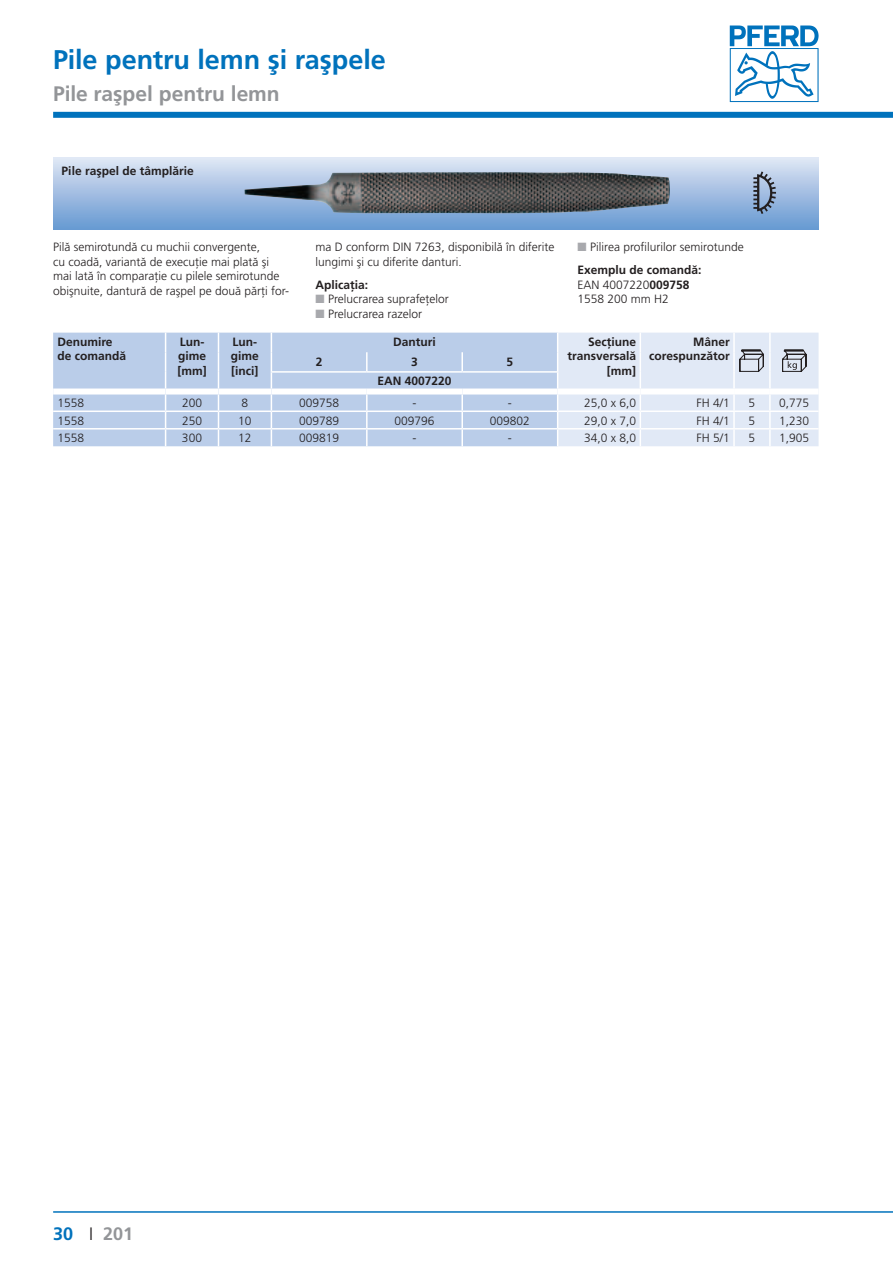
<style>
.page{position:relative;width:893px;height:1263px;background:#fff}
.page>*{position:absolute;margin:0;border:0;box-sizing:border-box;transform-origin:0 0}
.t1{font:700 27px "Frutiger LT Pro";letter-spacing:-.005em;color:#0072bc}
.t2{font:700 21px "Frutiger LT Pro";letter-spacing:-.005em;color:#939598}
.t3{font:700 18px "Frutiger";color:#939598}
.t4{font:300 12px/14.4px "Frutiger LT Pro";color:#231f20}
.t5{font:700 12px/14.4px "Frutiger LT Pro";color:#231f20}
.s1{color:#a8a9ad}
.s2{font-weight:700}
.s3{font-family:"Frutiger LT Pro";color:#0072bc}
.s4{font-weight:300;color:#231f20}
</style>
<div class="page">
<svg style="left:730px;top:26px;width:89px;height:76px"></svg>
<div style="left:53px;top:112px;width:840px;height:6px;background:#0072bc"></div>
<hr style="left:53px;top:1211px;width:840px;height:2px;background:#0072bc">
<div style="left:53px;top:333px;width:504px;height:113px;background:#bacde9"></div>
<svg style="left:366px;top:352px;width:2px;height:19px"></svg>
<svg style="left:461px;top:352px;width:2px;height:19px"></svg>
<svg style="left:165px;top:333px;width:1px;height:55px"></svg>
<svg style="left:218px;top:333px;width:1px;height:55px"></svg>
<svg style="left:271px;top:333px;width:1px;height:55px"></svg>
<hr style="left:367px;top:371px;width:95px;height:2px;background:#fff">
<hr style="left:462px;top:371px;width:96px;height:2px;background:#fff">
<hr style="left:53px;top:410px;width:113px;height:2px;background:#fff">
<hr style="left:166px;top:410px;width:52px;height:2px;background:#fff">
<hr style="left:218px;top:410px;width:53px;height:2px;background:#fff">
<hr style="left:271px;top:410px;width:96px;height:2px;background:#fff">
<hr style="left:367px;top:410px;width:95px;height:2px;background:#fff">
<hr style="left:462px;top:410px;width:96px;height:2px;background:#fff">
<hr style="left:53px;top:428px;width:113px;height:1px;background:#fff">
<hr style="left:166px;top:428px;width:52px;height:1px;background:#fff">
<svg style="left:165px;top:394px;width:1px;height:52px"></svg>
<hr style="left:218px;top:428px;width:53px;height:1px;background:#fff">
<svg style="left:218px;top:394px;width:1px;height:52px"></svg>
<hr style="left:271px;top:428px;width:96px;height:1px;background:#fff">
<svg style="left:271px;top:394px;width:1px;height:52px"></svg>
<hr style="left:367px;top:428px;width:95px;height:1px;background:#fff">
<svg style="left:366px;top:394px;width:2px;height:52px"></svg>
<hr style="left:462px;top:428px;width:96px;height:1px;background:#fff">
<svg style="left:461px;top:394px;width:2px;height:52px"></svg>
<div style="left:367px;top:388px;width:95px;height:6px;background:#fff"></div>
<div style="left:462px;top:388px;width:96px;height:6px;background:#fff"></div>
<div style="left:53px;top:388px;width:113px;height:6px;background:#fff"></div>
<div style="left:166px;top:388px;width:52px;height:6px;background:#fff"></div>
<div style="left:218px;top:388px;width:53px;height:6px;background:#fff"></div>
<hr style="left:271px;top:371px;width:96px;height:2px;background:#fff">
<div style="left:271px;top:388px;width:96px;height:6px;background:#fff"></div>
<svg style="left:557px;top:333px;width:262px;height:113px;background:#e1e8f3"></svg>
<div style="left:53px;top:157px;width:766px;height:73px;background:linear-gradient(to bottom,#e1e7f5,#6597d0)"></div>
<img style="left:244px;top:172px;width:426px;height:41px">
<svg style="left:753px;top:171px;width:23px;height:43px"></svg>
<h1 class="t1" style="left:53px;top:44px;width:334px">Pile pentru lemn şi raşpele</h1>
<h2 class="t2" style="left:53px;top:81px;width:228px">Pile raşpel pentru lemn</h2>
<p class="t5" style="left:62px;top:164px;width:134px">Pile raşpel de tâmplărie</p>
<p class="t4" style="left:53px;top:240px;width:238px">Pilă semirotundă cu muchii convergente,<br>cu coadă, variantă de execuţie mai plată şi mai lată în comparaţie cu pilele semirotunde obişnuite, dantură de raşpel pe două părţi for-</p>
<p class="t4" style="left:315px;top:240px;width:241px">ma D conform DIN 7263, disponibilă în diferite lungimi şi cu diferite danturi.</p>
<p class="t5" style="left:315px;top:277px;width:54px">Aplicaţia:</p>
<p class="t4" style="left:315px;top:292px;width:135px"><span class="s1">■</span> Prelucrarea suprafeţelor</p>
<p class="t4" style="left:315px;top:306px;width:108px"><span class="s1">■</span> Prelucrarea razelor</p>
<p class="t4" style="left:578px;top:236px;width:168px;line-height:23px"><span class="s1">■</span> Pilirea profilurilor semirotunde<br><span class="s2">Exemplu de comandă:</span></p>
<p class="t4" style="left:578px;top:277px;width:114px">EAN 4007220<span class="s2">009758<br></span>1558 200 mm H2</p>
<p class="t5" style="left:57px;top:335px;width:70px">Denumire de comandă</p>
<p class="t5" style="left:177px;top:335px;width:31px">Lun&shy;gime [mm]</p>
<p class="t5" style="left:231px;top:335px;width:30px">Lun&shy;gime [inci]</p>
<p class="t5" style="left:393px;top:335px;width:44px">Danturi</p>
<p class="t5" style="left:567px;top:335px;width:70px;text-align:right">Secţiune transversală [mm]</p>
<p class="t5" style="left:649px;top:335px;width:82px;text-align:right">Mâner corespunzător</p>
<p class="t5" style="left:316px;top:354px;width:8px">2</p>
<p class="t5" style="left:411px;top:354px;width:8px">3</p>
<p class="t5" style="left:507px;top:354px;width:8px">5</p>
<p class="t5" style="left:377px;top:374px;width:76px">EAN 4007220</p>
<p class="t4" style="left:57px;top:396px;width:28px">1558</p>
<p class="t4" style="left:182px;top:396px;width:22px">200</p>
<p class="t4" style="left:242px;top:396px;width:8px">8</p>
<p class="t4" style="left:299px;top:396px;width:42px">009758</p>
<p class="t4" style="left:412px;top:396px;width:5px">-</p>
<p class="t4" style="left:508px;top:396px;width:5px">-</p>
<p class="t4" style="left:584px;top:396px;width:54px">25,0 x 6,0</p>
<p class="t4" style="left:696px;top:396px;width:35px">FH 4/1</p>
<p class="t4" style="left:749px;top:396px;width:8px">5</p>
<p class="t4" style="left:779px;top:396px;width:32px">0,775</p>
<p class="t4" style="left:57px;top:413px;width:28px">1558</p>
<p class="t4" style="left:182px;top:413px;width:22px">250</p>
<p class="t4" style="left:238px;top:413px;width:15px">10</p>
<p class="t4" style="left:299px;top:413px;width:42px">009789</p>
<p class="t4" style="left:394px;top:413px;width:42px">009796</p>
<p class="t4" style="left:490px;top:413px;width:42px">009802</p>
<p class="t4" style="left:584px;top:413px;width:54px">29,0 x 7,0</p>
<p class="t4" style="left:696px;top:413px;width:35px">FH 4/1</p>
<p class="t4" style="left:749px;top:413px;width:8px">5</p>
<p class="t4" style="left:779px;top:413px;width:32px">1,230</p>
<p class="t4" style="left:57px;top:431px;width:28px">1558</p>
<p class="t4" style="left:182px;top:431px;width:22px">300</p>
<p class="t4" style="left:238px;top:431px;width:15px">12</p>
<p class="t4" style="left:299px;top:431px;width:42px">009819</p>
<p class="t4" style="left:412px;top:431px;width:5px">-</p>
<p class="t4" style="left:508px;top:431px;width:5px">-</p>
<p class="t4" style="left:584px;top:431px;width:54px">34,0 x 8,0</p>
<p class="t4" style="left:696px;top:431px;width:35px">FH 5/1</p>
<p class="t4" style="left:749px;top:431px;width:8px">5</p>
<p class="t4" style="left:779px;top:431px;width:32px">1,905</p>
<h3 class="t3" style="left:53px;top:1223px;width:82px"><span class="s3">30</span> <span class="s4">I</span> 201</h3>
</div>
